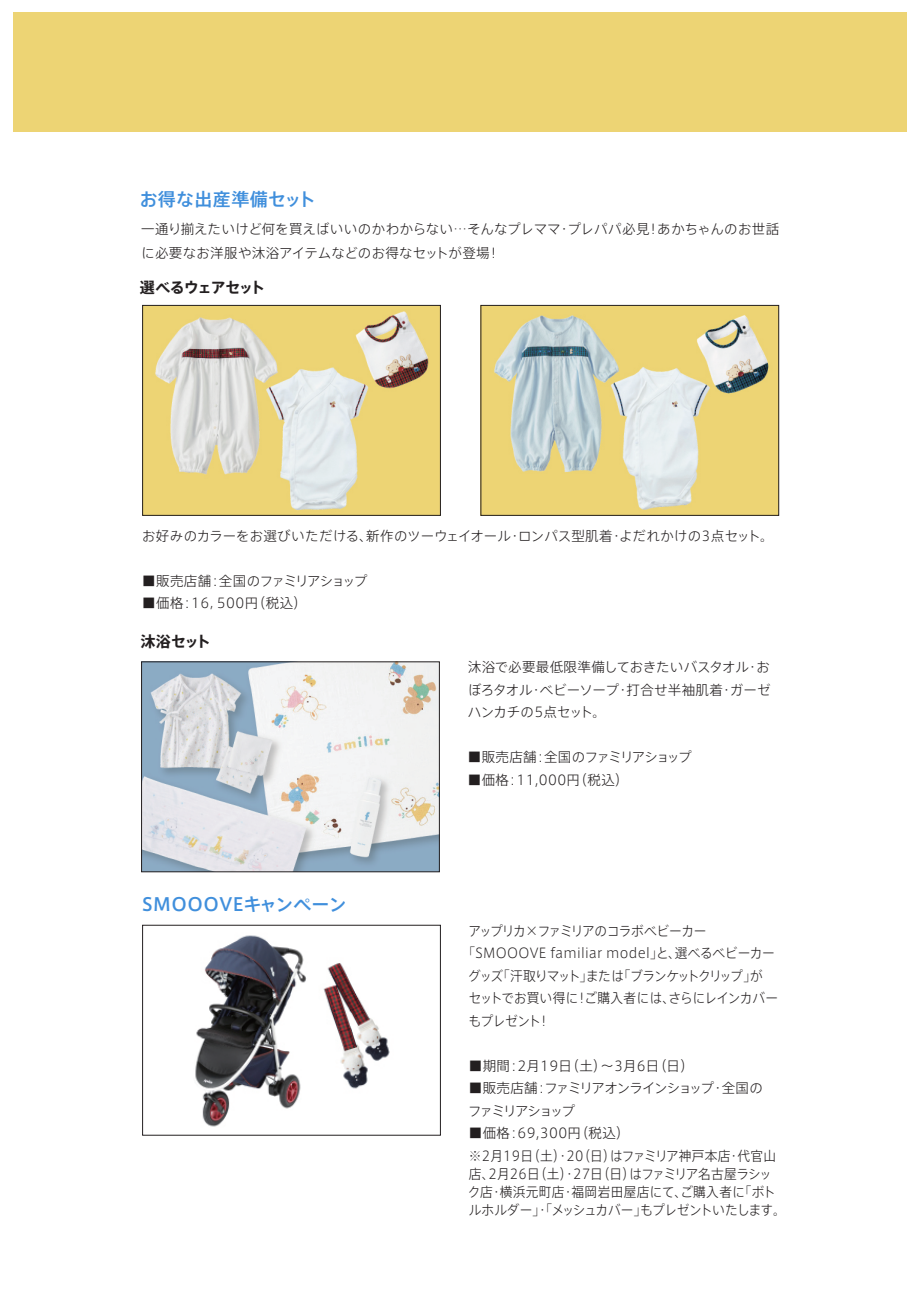
<style>
.page{position:relative;width:919px;height:1289px;background:#fff}
.page>*{position:absolute;margin:0;border:0;box-sizing:border-box;transform-origin:0 0}
.t1{font:500 18px "Axis Std";letter-spacing:.015em;color:#408fdc}
.t2{font:700 15px "Axis Std";letter-spacing:-.08em;color:#231f20}
.t3{font:300 13.5px/22.5px "Axis Std";color:#231f20;text-align:justify}
.t4{font:300 13.5px/18px "Axis Std";color:#231f20;scale:.94 1}
.t5{font:300 13.5px/22.5px "Axis Std";letter-spacing:.025em;color:#231f20}
.t6{font:300 13.5px/22.5px "Axis Std";letter-spacing:-.105em;color:#231f20}
.t7{font:300 13.5px "Axis Std";letter-spacing:.025em;color:#231f20;scale:.94 1}
.t8{font:300 13.5px "Axis Std";letter-spacing:-.1em;color:#231f20;scale:.94 1}
.t9{font:300 13.5px "Axis Std";letter-spacing:-.065em;color:#231f20;scale:.94 1}
.t10{font:300 13.5px "Axis Std";letter-spacing:-.085em;color:#231f20}
.t11{font:300 13.5px "Axis Std";letter-spacing:-.08em;color:#231f20}
.t12{font:300 13.5px "Axis Std";letter-spacing:.03em;color:#231f20}
</style>
<div class="page">
<div style="left:13px;top:13px;width:893px;height:119px;background:#edd474"></div>
<img style="left:143px;top:663px;width:294px;height:207px">
<div style="left:141px;top:661px;width:298px;height:211px;border:1px solid #231f20"></div>
<img style="left:144px;top:307px;width:294px;height:206px">
<div style="left:142px;top:305px;width:298px;height:210px;border:1px solid #231f20"></div>
<img style="left:482px;top:307px;width:294px;height:206px">
<img style="left:195px;top:935px;width:195px;height:192px">
<div style="left:142px;top:925px;width:298px;height:210px;border:1px solid #231f20"></div>
<h1 class="t1" style="left:139px;top:186px;width:178px">お得な出産準備セット</h1>
<p class="t3" style="left:141px;top:216px;width:639px;line-height:24px">一通り揃えたいけど何を買えばいいのかわからない…そんなプレママ・プレパパ必見！あかちゃんのお世話に必要なお洋服や沐浴アイテムなどのお得なセットが登場！</p>
<p class="t2" style="left:140px;top:276px;width:127px">選べるウェアセット</p>
<p class="t3" style="left:142px;top:523px;width:633px">お好みのカラーをお選びいただける、新作のツーウェイオール・ロンパス型肌着・よだれかけの3点セット。</p>
<p class="t11" style="left:142px;top:570px;width:227px">■販売店舗：全国のファミリアショップ</p>
<p class="t12" style="left:142px;top:593px;width:166px">■価格：16，500円（税込）</p>
<p class="t2" style="left:140px;top:630px;width:72px">沐浴セット</p>
<h1 class="t1" style="left:142px;top:890px;width:206px">SMOOOVEキャンペーン</h1>
<p class="t3" style="left:467px;top:655px;width:304px">沐浴で必要最低限準備しておきたいバスタオル・おぼろタオル・ベビーソープ・打合せ半袖肌着・ガーゼハンカチの5点セット。</p>
<p class="t10" style="left:468px;top:747px;width:225px">■販売店舗：全国のファミリアショップ</p>
<p class="t5" style="left:468px;top:767px;width:162px">■価格：11,000円（税込）</p>
<p class="t9" style="left:468px;top:920px;width:255px">アップリカ×ファミリアのコラボベビーカー</p>
<p class="t7" style="left:462px;top:943px;width:334px">「SMOOOVE familiar model」と、選べるベビーカー</p>
<p class="t8" style="left:468px;top:965px;width:314px">グッズ「汗取りマット」または「ブランケットクリップ」が</p>
<p class="t4" style="left:468px;top:988px;width:330px">セットでお買い得に！ご購入者には、さらにレインカバー</p>
<p class="t4" style="left:468px;top:1010px;width:88px">もプレゼント！</p>
<p class="t3" style="left:469px;top:1053px;width:226px">■期間：2月19日（土）～3月6日（日）</p>
<p class="t6" style="left:468px;top:1076px;width:296px">■販売店舗：ファミリアオンラインショップ・全国のファミリアショップ</p>
<p class="t5" style="left:469px;top:1121px;width:309px">■価格：69,300円（税込）<br>※2月19日（土）・20（日）はファミリア神戸本店・代官山</p>
<p class="t4" style="left:468px;top:1163px;width:339px">店、2月26日（土）・27日（日）はファミリア名古屋ラシック店・横浜元町店・福岡岩田屋店にて、ご購入者に「ボトルホルダー」・「メッシュカバー」もプレゼントいたします。</p>
</div>
